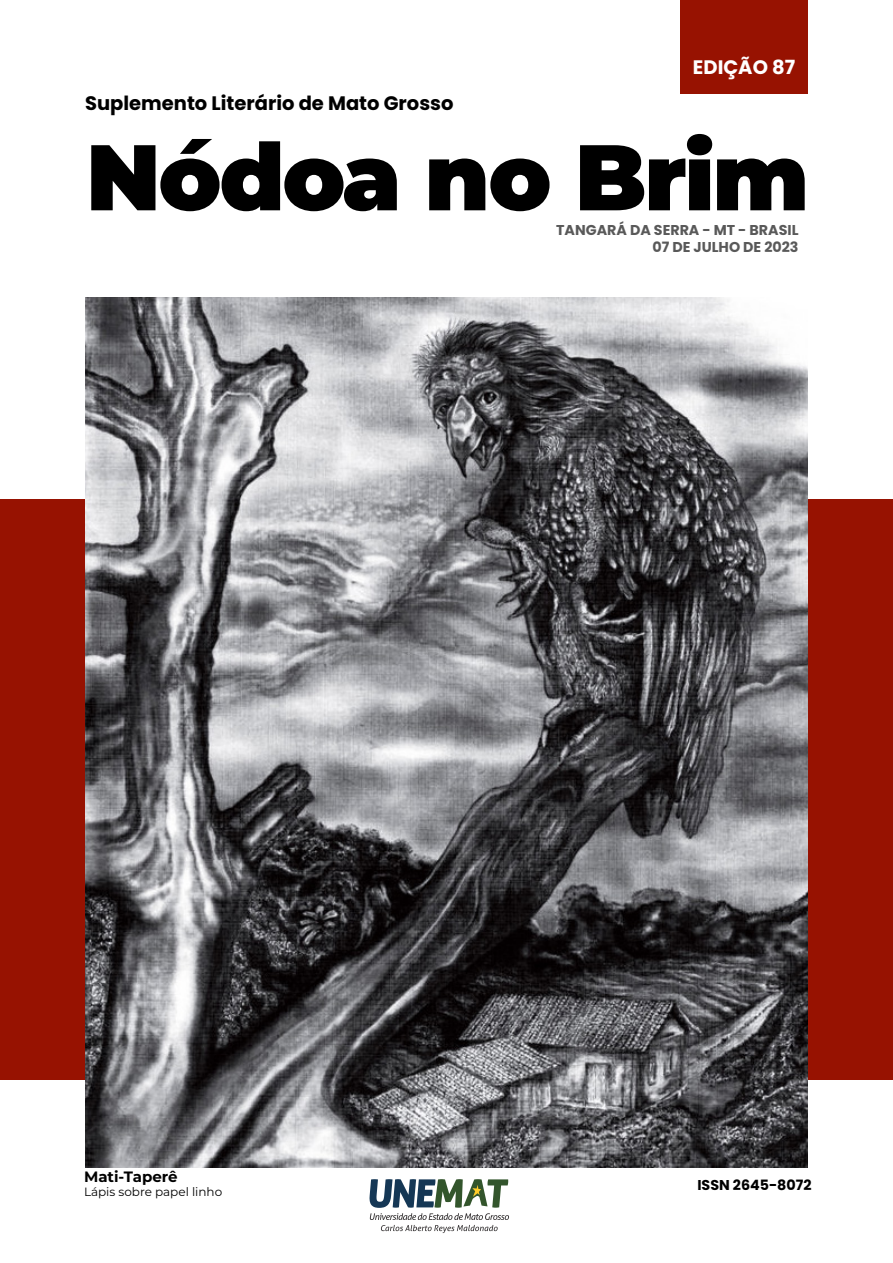
<style>
.page{position:relative;width:893px;height:1263px;background:#fff}
.page>*{position:absolute;margin:0;border:0;box-sizing:border-box;transform-origin:0 0}
.t1{font:900 93px "Montserrat";letter-spacing:-.025em;color:#000}
.t2{font:700 19.5px "Poppins";color:#000}
.t3{font:700 19.5px "Poppins";color:#fff}
.t4{font:700 15px "Montserrat";color:#000}
.t5{font:700 14.25px/17.1px "Poppins";color:#595959;text-align:right}
.t6{font:700 14.25px "Poppins";color:#000}
.t7{font:12px "Montserrat";color:#000}
</style>
<div class="page">
<div style="left:0;top:500px;width:893px;height:580px;background:#971201"></div>
<img style="left:85px;top:297px;width:723px;height:870px">
<div style="left:680px;top:1px;width:128px;height:93px;background:#971201"></div>
<svg style="left:369px;top:1179px;width:140px;height:54px"></svg>
<h2 class="t2" style="left:85px;top:92px;width:370px">Suplemento Literário de Mato Grosso</h2>
<h2 class="t3" style="left:693px;top:56px;width:104px">EDIÇÃO 87</h2>
<h1 class="t1" style="left:86px;top:107px;width:725px">Nódoa no Brim</h1>
<p class="t5" style="left:556px;top:222px;width:244px">TANGARÁ DA SERRA - MT - BRASIL<br>07 DE JULHO DE 2023</p>
<p class="t4" style="left:84px;top:1166px;width:95px">Mati-Taperê</p>
<p class="t7" style="left:84px;top:1183px;width:140px">Lápis sobre papel linho</p>
<p class="t6" style="left:697px;top:1176px;width:116px">ISSN 2645-8072</p>
</div>
